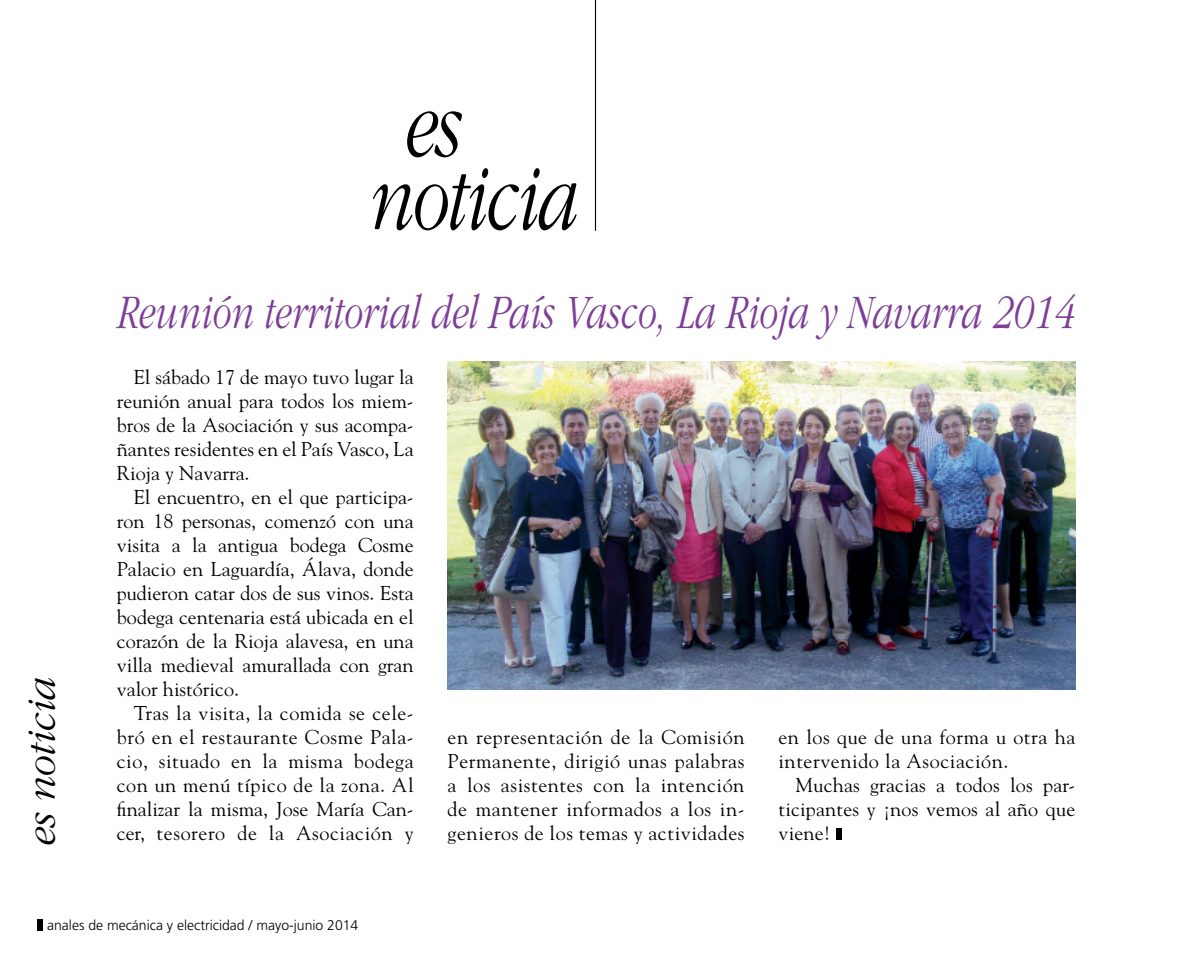
<style>
.page{position:relative;width:1191px;height:960px;background:#fff}
.page>*{position:absolute;margin:0;border:0;box-sizing:border-box;transform-origin:0 0}
.ladillo{font:italic 300 98px "ITC Garamond Std";letter-spacing:-.03em;color:#000;scale:.75 1}
.titulo{font:italic 300 50px "ITC Garamond Std";color:#7e3e98;scale:.75 1}
.ladillo-2{font:italic 300 42px "ITC Garamond Std";color:#000}
.texto_comun{font:20px/24px "Goudy Std";letter-spacing:.01em;color:#000;text-align:justify}
.texto_comun-2{font:20px/24px "Goudy Std";letter-spacing:.03em;color:#000}
.t1{font:300 14px "Frutiger LT Std";color:#000}
</style>
<div class="page">
<hr style="left:595px;top:0;width:1px;height:231px;background:#000">
<div style="left:38px;top:919px;width:5px;height:11px;background:#000"></div>
<div style="left:836px;top:829px;width:6px;height:11px;background:#000"></div>
<img style="left:447px;top:361px;width:628px;height:328px">
<p class="ladillo" style="left:404px;top:72px;width:77px">es</p>
<p class="ladillo" style="left:369px;top:145px;width:281px">noticia</p>
<p class="ladillo-2" style="left:19px;top:846px;width:170px;rotate:-90deg">es noticia</p>
<p class="titulo" style="left:117px;top:285px;width:1278px">Reunión territorial del País Vasco, La Rioja y Navarra 2014</p>
<p class="texto_comun" style="left:117px;top:365px;width:298px;text-indent:17px">El sábado 17 de mayo tuvo lugar la reunión anual para todos los miem&shy;bros de la Asociación y sus acompa&shy;ñantes residentes en el País Vasco, La Rioja y Navarra.</p>
<p class="texto_comun" style="left:117px;top:485px;width:298px;text-indent:17px">El encuentro, en el que participa&shy;ron 18 personas, comenzó con una visita a la antigua bodega Cosme Palacio en Laguardía, Álava, donde pudieron catar dos de sus vinos. Esta bodega centenaria está ubicada en el corazón de la Rioja alavesa, en una villa medieval amurallada con gran valor histórico.</p>
<p class="texto_comun" style="left:117px;top:701px;width:298px;text-indent:17px">Tras la visita, la comida se cele&shy;bró en el restaurante Cosme Pala&shy;cio, situado en la misma bodega con un menú típico de la zona. Al finalizar la misma, Jose María Can&shy;cer, tesorero de la Asociación y</p>
<p class="texto_comun" style="left:447px;top:725px;width:298px">en representación de la Comisión Permanente, dirigió unas palabras a los asistentes con la intención de mantener informados a los in&shy;genieros de los temas y actividades</p>
<p class="texto_comun-2" style="left:778px;top:725px;width:298px">en los que de una forma u otra ha intervenido la Asociación.</p>
<p class="texto_comun" style="left:778px;top:773px;width:298px;text-indent:17px">Muchas gracias a todos los par&shy;ticipantes y ¡nos vemos al año que viene!</p>
<p class="t1" style="left:47px;top:918px;width:313px">anales de mecánica y electricidad / mayo-junio 2014</p>
</div>
